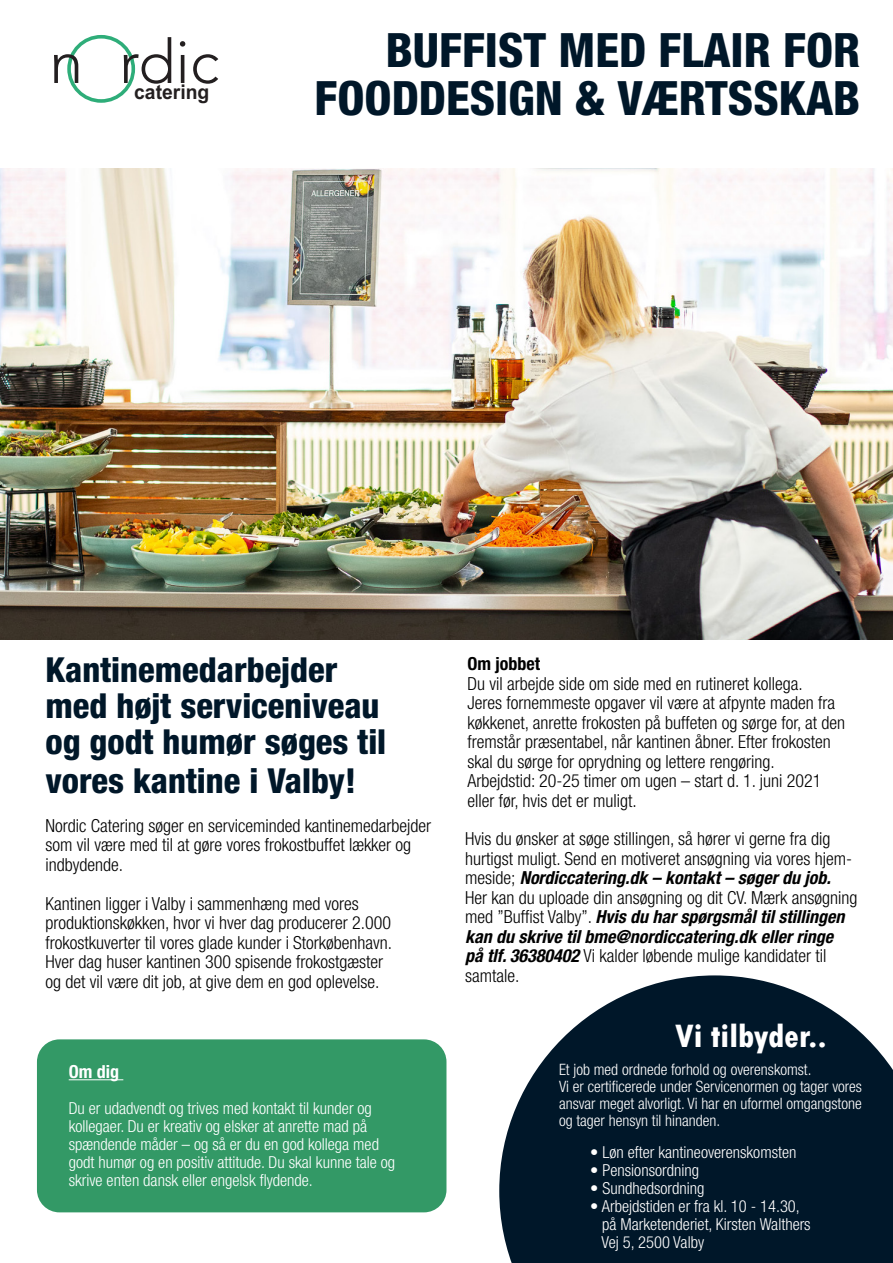
<style>
.page{position:relative;width:893px;height:1263px;background:#fff}
.page>*{position:absolute;margin:0;border:0;box-sizing:border-box;transform-origin:0 0}
.t1{font:800 condensed 47.4px/48px "Helvetica Neue LT Std";color:#001729;text-align:right}
.t2{font:800 condensed 34.5px "Helvetica Neue LT Std";color:#001729}
.t3{font:800 condensed 33.9px "Tw Cen";color:#fff}
.t4{font:700 20.4px "Arial";color:#231f20;scale:.95 1}
.t5{font:300 condensed 18px/19.5px "Helvetica Neue LT Std";color:#000}
.t6{font:700 condensed 18px "Helvetica Neue LT Std";color:#000}
.t7{font:700 condensed 18px "Helvetica Neue LT Std";color:#fff}
.t8{font:300 condensed 16.5px/18px "Helvetica Neue LT Std";color:#fff}
.t9{font:300 condensed 15.75px/17px "Helvetica Neue LT Std";color:#fff;text-align:justify}
.s1{font-weight:700;font-style:italic}
</style>
<div class="page">
<img style="left:0;top:169px;width:893px;height:471px">
<svg style="left:54px;top:35px;width:117px;height:68px"></svg>
<svg style="left:180px;top:41px;width:5px;height:42px"></svg>
<svg style="left:193px;top:54px;width:25px;height:30px"></svg>
<div style="left:37px;top:1039px;width:409px;height:173px;background:#396;border-radius:22px"></div>
<hr style="left:69px;top:1079px;width:54px;height:1px;background:#fff">
<svg style="left:499px;top:975px;width:394px;height:288px;background:#223646"></svg>
<p class="t4" style="left:134px;top:78px;width:81px">catering</p>
<p class="t1" style="left:315px;top:25px;width:547px">BUFFIST MED FLAIR FOR<br>FOODDESIGN &amp; VÆRTSSKAB</p>
<p class="t2" style="left:45px;top:648px;width:294px">Kantinemedarbejder</p>
<p class="t2" style="left:45px;top:684px;width:335px">med højt serviceniveau</p>
<p class="t2" style="left:45px;top:720px;width:342px">og godt humør søges til</p>
<p class="t2" style="left:45px;top:759px;width:312px">vores kantine i Valby!</p>
<p class="t5" style="left:45px;top:816px;width:387px">Nordic Catering søger en serviceminded kantinemedarbejder som vil være med til at gøre vores frokostbuffet lækker og indbydende.</p>
<p class="t5" style="left:45px;top:894px;width:315px">Kantinen ligger i Valby i sammenhæng med vores</p>
<p class="t5" style="left:45px;top:913px;width:347px">produktionskøkken, hvor vi hver dag producerer 2.000</p>
<p class="t5" style="left:45px;top:933px;width:348px">frokostkuverter til vores glade kunder i Storkøbenhavn.</p>
<p class="t5" style="left:45px;top:952px;width:339px">Hver dag huser kantinen 300 spisende frokostgæster</p>
<p class="t5" style="left:45px;top:972px;width:335px">og det vil være dit job, at give dem en god oplevelse.</p>
<p class="t7" style="left:69px;top:1061px;width:52px">Om dig</p>
<p class="t8" style="left:69px;top:1099px;width:305px">Du er udadvendt og trives med kontakt til kunder og</p>
<p class="t8" style="left:69px;top:1117px;width:300px">kollegaer. Du er kreativ og elsker at anrette mad på</p>
<p class="t8" style="left:69px;top:1135px;width:312px">spændende måder – og så er du en god kollega med</p>
<p class="t8" style="left:69px;top:1153px;width:328px">godt humør og en positiv attitude. Du skal kunne tale og skrive enten dansk eller engelsk flydende.</p>
<p class="t6" style="left:467px;top:653px;width:74px">Om jobbet</p>
<p class="t5" style="left:467px;top:673px;width:379px">Du vil arbejde side om side med en rutineret kollega.<br>Jeres fornemmeste opgaver vil være at afpynte maden fra køkkenet, anrette frokosten på buffeten og sørge for, at den fremstår præsentabel, når kantinen åbner. Efter frokosten skal du sørge for oprydning og lettere rengøring.</p>
<p class="t5" style="left:467px;top:771px;width:355px">Arbejdstid: 20-25 timer om ugen – start d. 1. juni 2021 eller før, hvis det er muligt.</p>
<p class="t5" style="left:465px;top:829px;width:388px">Hvis du ønsker at søge stillingen, så hører vi gerne fra dig hurtigst muligt. Send en motiveret ansøgning via vores hjem&shy;meside; <span class="s1">Nordiccatering.dk – kontakt – søger du job.</span></p>
<p class="t5" style="left:465px;top:887px;width:394px">Her kan du uploade din ansøgning og dit CV. Mærk ansøgning med ”Buffist Valby”. <span class="s1">Hvis du har spørgsmål til stillingen kan du skrive til bme@nordiccatering.dk eller ringe<br>på tlf. 36380402</span> Vi kalder løbende mulige kandidater til samtale.</p>
<p class="t3" style="left:675px;top:1015px;width:153px">Vi tilbyder..</p>
<p class="t9" style="left:559px;top:1061px;width:254px">Et job med ordnede forhold og overenskomst.</p>
<p class="t9" style="left:559px;top:1078px;width:305px">Vi er certificerede under Servicenormen og tager vores ansvar meget alvorligt. Vi har en uformel omgangstone og tager hensyn til hinanden.</p>
<p class="t8" style="left:590px;top:1143px;width:208px">• Løn efter kantineoverenskomsten</p>
<p class="t8" style="left:590px;top:1161px;width:110px">• Pensionsordning</p>
<p class="t8" style="left:590px;top:1179px;width:116px">• Sundhedsordning</p>
<p class="t8" style="left:590px;top:1197px;width:211px">• Arbejdstiden er fra kl. 10 - 14.30,</p>
<p class="t8" style="left:602px;top:1215px;width:210px">på Marketenderiet, Kirsten Walthers</p>
<p class="t8" style="left:602px;top:1233px;width:104px">Vej 5, 2500 Valby</p>
</div>
